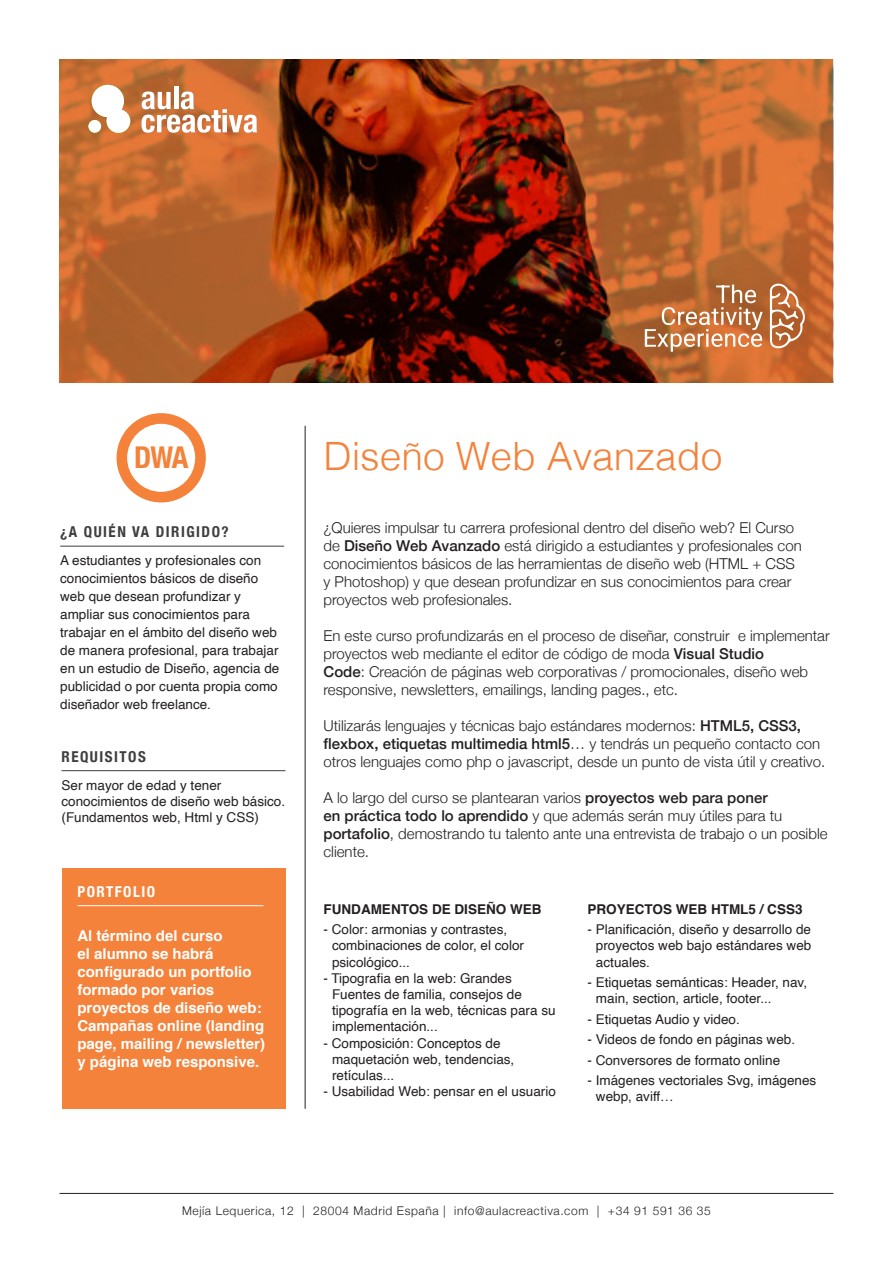
<style>
.page{position:relative;width:893px;height:1263px;background:#fff}
.page>*{position:absolute;margin:0;border:0;box-sizing:border-box;transform-origin:0 0}
.t1{font:300 39px "Helvetica";color:#f4823b}
.subtítulo{font:700 condensed 30px "Helvetica Neue";color:#f4823b}
.Texto_2020{font:300 15px/18px "Helvetica Neue";color:#231f20}
.texto{font:700 15px/18px "Helvetica";color:#fff}
.t2{font:700 condensed 15px "Helvetica Neue";letter-spacing:.1em;color:#3e3e3f}
.t3{font:700 condensed 15px "Helvetica Neue";letter-spacing:.1em;color:#fff}
.texto-2{font:13.5px/18px "Helvetica";color:#231f20}
.texto_1{font:13.5px/16.2px "Helvetica";color:#231f20}
.texto2{font:13.5px/16.2px "Helvetica";color:#231f20}
.subtítulo-2{font:700 13.5px "Helvetica";color:#231f20}
.t4{font:300 12px "Helvetica Neue";letter-spacing:.05em;color:#231f20}
.s1{font-weight:500}
</style>
<div class="page">
<hr style="left:60px;top:1193px;width:773px;height:1px;background:#231f20">
<hr style="left:60px;top:546px;width:224px;height:1px;background:#3e3e3f">
<hr style="left:62px;top:770px;width:223px;height:1px;background:#3e3e3f">
<hr style="left:305px;top:426px;width:1px;height:683px;background:#231f20">
<div style="left:117px;top:413px;width:89px;height:89px;background:#f4823b;border-radius:50%"></div>
<div style="left:127px;top:424px;width:68px;height:68px;background:#fff;border-radius:50%"></div>
<div style="left:62px;top:868px;width:223px;height:241px;background:#f4823b"></div>
<hr style="left:77px;top:905px;width:187px;height:1px;background:#fff">
<svg style="left:60px;top:60px;width:773px;height:323px;background:#99471d"></svg>
<svg style="left:645px;top:285px;width:118px;height:67px;background:#c58154"></svg>
<svg style="left:770px;top:284px;width:35px;height:64px"></svg>
<hr style="left:174px;top:86px;width:4px;height:23px;background:#fff">
<svg style="left:142px;top:91px;width:115px;height:42px"></svg>
<svg style="left:92px;top:85px;width:38px;height:48px"></svg>
<div style="left:88px;top:120px;width:13px;height:13px;background:#fff;border-radius:50%"></div>
<p class="subtítulo" style="left:134px;top:432px;width:56px">DWA</p>
<p class="t2" style="left:60px;top:519px;width:170px">¿A QUIÉN VA DIRIGIDO?</p>
<p class="texto-2" style="left:60px;top:552px;width:221px">A estudiantes y profesionales con conocimientos básicos de diseño web que desean profundizar y ampliar sus conocimientos para trabajar en el ámbito del diseño web de manera profesional, para trabajar en un estudio de Diseño, agencia de publicidad o por cuenta propia como diseñador web freelance.</p>
<p class="t2" style="left:62px;top:744px;width:86px">REQUISITOS</p>
<p class="texto-2" style="left:62px;top:777px;width:225px;line-height:16.2px">Ser mayor de edad y tener conocimientos de diseño web básico. (Fundamentos web, Html y CSS)</p>
<p class="t3" style="left:77px;top:879px;width:79px">PORTFOLIO</p>
<p class="texto" style="left:77px;top:927px;width:189px">Al término del curso<br>el alumno se habrá configurado un portfolio formado por varios proyectos de diseño web:<br>Campañas online (landing page, mailing / newsletter) y página web responsive.</p>
<p class="t1" style="left:323px;top:423px;width:400px">Diseño Web Avanzado</p>
<p class="Texto_2020" style="left:323px;top:517px;width:480px">¿Quieres impulsar tu carrera profesional dentro del diseño web? El Curso de <span class="s1">Diseño Web Avanzado</span> está dirigido a estudiantes y profesionales con conocimientos básicos de las herramientas de diseño web (HTML + CSS y Photoshop) y que desean profundizar en sus conocimientos para crear proyectos web profesionales.</p>
<p class="Texto_2020" style="left:323px;top:625px;width:508px">En este curso profundizarás en el proceso de diseñar, construir e implementar proyectos web mediante el editor de código de moda <span class="s1">Visual Studio<br>Code</span>: Creación de páginas web corporativas / promocionales, diseño web responsive, newsletters, emailings, landing pages., etc.</p>
<p class="Texto_2020" style="left:323px;top:715px;width:503px">Utilizarás lenguajes y técnicas bajo estándares modernos: <span class="s1">HTML5, CSS3, flexbox, etiquetas multimedia html5</span>… y tendrás un pequeño contacto con otros lenguajes como php o javascript, desde un punto de vista útil y creativo.</p>
<p class="Texto_2020" style="left:323px;top:787px;width:506px">A lo largo del curso se plantearan varios <span class="s1">proyectos web para poner<br>en práctica todo lo aprendido</span> y que además serán muy útiles para tu <span class="s1">portafolio</span>, demostrando tu talento ante una entrevista de trabajo o un posible cliente.</p>
<p class="subtítulo-2" style="left:323px;top:898px;width:220px">FUNDAMENTOS DE DISEÑO WEB</p>
<p class="texto_1" style="left:332px;top:922px;width:194px;text-indent:-9px">- Color: armonias y contrastes, combinaciones de color, el color psicológico...</p>
<p class="texto_1" style="left:332px;top:970px;width:225px;text-indent:-9px">- Tipografia en la web: Grandes<br>Fuentes de familia, consejos de tipografía en la web, técnicas para su implementación...</p>
<p class="texto_1" style="left:332px;top:1035px;width:184px;text-indent:-9px">- Composición: Conceptos de maquetación web, tendencias, retículas...</p>
<p class="texto_1" style="left:323px;top:1084px;width:234px">- Usabilidad Web: pensar en el usuario</p>
<p class="subtítulo-2" style="left:587px;top:898px;width:217px">PROYECTOS WEB HTML5 / CSS3</p>
<p class="texto2" style="left:596px;top:922px;width:217px;text-align:justify;text-indent:-9px">- Planificación, diseño y desarrollo de proyectos web bajo estándares web actuales.</p>
<p class="texto2" style="left:596px;top:975px;width:213px;text-indent:-9px">- Etiquetas semánticas: Header, nav, main, section, article, footer...</p>
<p class="texto2" style="left:587px;top:1011px;width:154px">- Etiquetas Audio y video.</p>
<p class="texto2" style="left:587px;top:1032px;width:209px">- Videos de fondo en páginas web.</p>
<p class="texto2" style="left:587px;top:1052px;width:194px">- Conversores de formato online</p>
<p class="texto2" style="left:596px;top:1073px;width:222px;text-indent:-9px">- Imágenes vectoriales Svg, imágenes webp, aviff…</p>
<p class="t4" style="left:182px;top:1201px;width:530px">Mejía Lequerica, 12 | 28004 Madrid España | info@aulacreactiva.com | +34 91 591 36 35</p>
</div>
